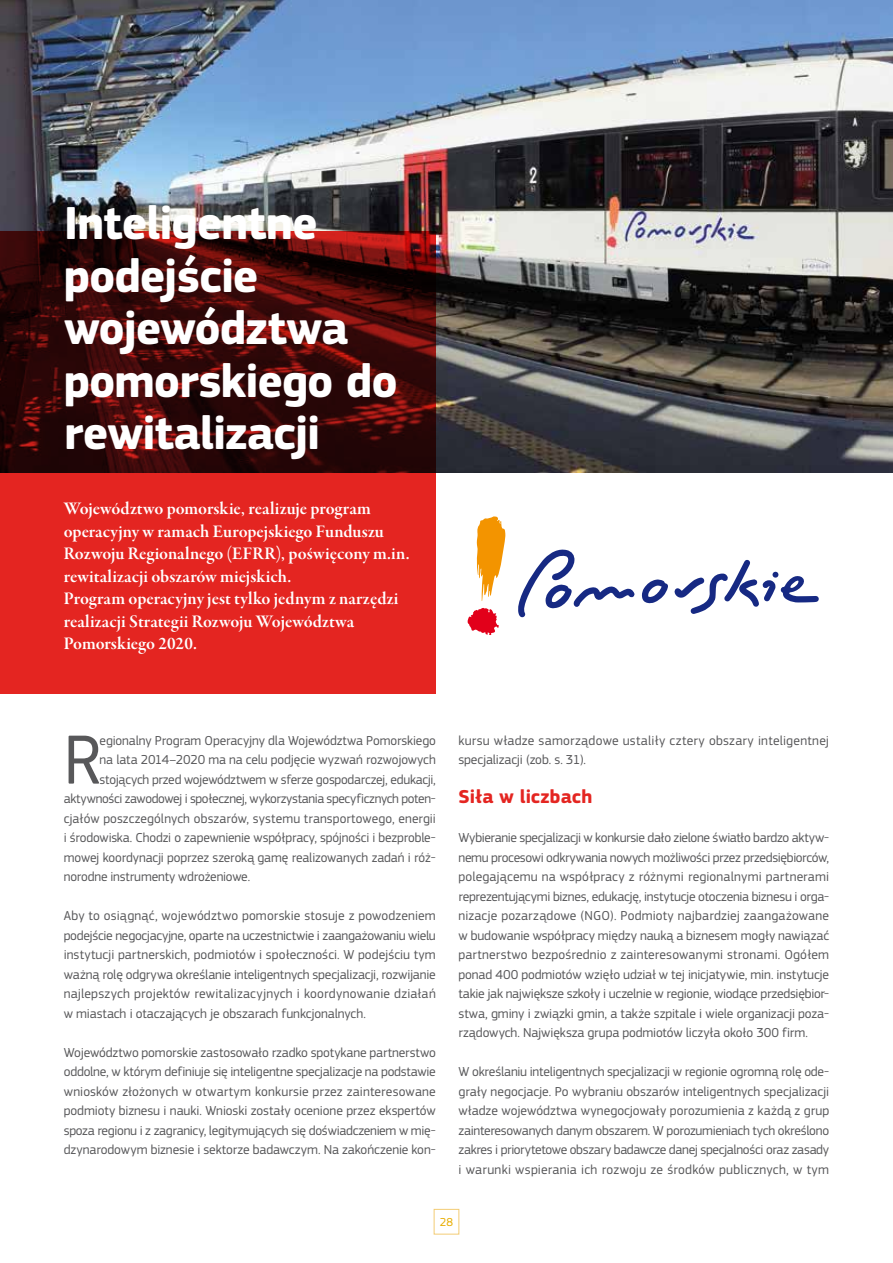
<style>
.page{position:relative;width:893px;height:1263px;background:#fff}
.page>*{position:absolute;margin:0;border:0;box-sizing:border-box;transform-origin:0 0}
.t1{font:72.3px "EC Square Sans Pro";color:#58585a}
.t2{font:700 48px/52.5px "EC Square Sans Pro";letter-spacing:-.025em;color:#fff}
.t3{font:700 19.5px "EC Square Sans Pro";letter-spacing:.005em;color:#e42521}
.t4{font:18px/22.5px "Garamond Premr Pro Smbd Subh";color:#fff}
.t5{font:13.5px/19.5px "EC Square Sans Pro";letter-spacing:-.005em;color:#58585a;text-align:justify}
.t6{font:13.5px/19.5px "EC Square Sans Pro";letter-spacing:.02em;color:#58585a}
.t7{font:13.5px "EC Square Sans Pro";letter-spacing:-.025em;color:#58585a}
.t8{font:12px "EC Square Sans Pro";color:#e8ad00}
</style>
<div class="page">
<img style="left:0;top:0;width:893px;height:472px">
<svg style="left:0;top:232px;width:436px;height:462px;background:#8d1614"></svg>
<svg style="left:476px;top:516px;width:29px;height:85px"></svg>
<svg style="left:467px;top:608px;width:32px;height:27px"></svg>
<svg style="left:518px;top:549px;width:117px;height:69px"></svg>
<svg style="left:642px;top:579px;width:26px;height:24px"></svg>
<svg style="left:674px;top:559px;width:145px;height:55px"></svg>
<div style="left:434px;top:1209px;width:25px;height:25px;border:1px solid #f3cc75"></div>
<h2 class="t2" style="left:64px;top:199px;width:335px">Inteligentne podejście województwa pomorskiego do rewitalizacji</h2>
<p class="t4" style="left:64px;top:498px;width:348px">Województwo pomorskie, realizuje program operacyjny w ramach Europejskiego Funduszu Rozwoju Regionalnego (EFRR), poświęcony m.in. rewitalizacji obszarów miejskich.<br>Program operacyjny jest tylko jednym z narzędzi realizacji Strategii Rozwoju Województwa Pomorskiego 2020.</p>
<h1 class="t1" style="left:64px;top:718px;width:39px">R</h1>
<p class="t5" style="left:100px;top:730px;width:338px">egionalny Program Operacyjny dla Województwa Pomorskiego</p>
<p class="t5" style="left:100px;top:750px;width:338px">na lata 2014–2020 ma na celu podjęcie wyzwań rozwojowych</p>
<p class="t5" style="left:100px;top:769px;width:338px">stojących przed województwem w sferze gospodarczej, edukacji,</p>
<p class="t7" style="left:64px;top:791px;width:374px">aktywności zawodowej i społecznej, wykorzystania specyficznych poten-</p>
<p class="t5" style="left:64px;top:808px;width:374px">cjałów poszczególnych obszarów, systemu transportowego, energii</p>
<p class="t5" style="left:64px;top:828px;width:374px">i środowiska. Chodzi o zapewnienie współpracy, spójności i bezproble-</p>
<p class="t5" style="left:64px;top:847px;width:374px">mowej koordynacji poprzez szeroką gamę realizowanych zadań i róż-</p>
<p class="t5" style="left:64px;top:867px;width:188px">norodne instrumenty wdrożeniowe.</p>
<p class="t5" style="left:64px;top:906px;width:374px">Aby to osiągnąć, województwo pomorskie stosuje z powodzeniem podejście negocjacyjne, oparte na uczestnictwie i zaangażowaniu wielu instytucji partnerskich, podmiotów i społeczności. W podejściu tym ważną rolę odgrywa określanie inteligentnych specjalizacji, rozwijanie najlepszych projektów rewitalizacyjnych i koordynowanie działań w miastach i otaczających je obszarach funkcjonalnych.</p>
<p class="t5" style="left:64px;top:1042px;width:374px">Województwo pomorskie zastosowało rzadko spotykane partnerstwo oddolne, w którym definiuje się inteligentne specjalizacje na podstawie wniosków złożonych w otwartym konkursie przez zainteresowane podmioty biznesu i nauki. Wnioski zostały ocenione przez ekspertów spoza regionu i z zagranicy, legitymujących się doświadczeniem w mię&shy;dzynarodowym biznesie i sektorze badawczym. Na zakończenie kon-</p>
<p class="t6" style="left:458px;top:730px;width:372px">kursu władze samorządowe ustaliły cztery obszary inteligentnej specjalizacji (zob. s. 31).</p>
<h3 class="t3" style="left:458px;top:785px;width:135px">Siła w liczbach</h3>
<p class="t5" style="left:458px;top:828px;width:372px">Wybieranie specjalizacji w konkursie dało zielone światło bardzo aktyw&shy;nemu procesowi odkrywania nowych możliwości przez przedsiębiorców, polegającemu na współpracy z różnymi regionalnymi partnerami reprezentującymi biznes, edukację, instytucje otoczenia biznesu i orga&shy;nizacje pozarządowe (NGO). Podmioty najbardziej zaangażowane w budowanie współpracy między nauką a biznesem mogły nawiązać partnerstwo bezpośrednio z zainteresowanymi stronami. Ogółem ponad 400 podmiotów wzięło udział w tej inicjatywie, min. instytucje takie jak największe szkoły i uczelnie w regionie, wiodące przedsiębior&shy;stwa, gminy i związki gmin, a także szpitale i wiele organizacji poza&shy;rządowych. Największa grupa podmiotów liczyła około 300 firm.</p>
<p class="t5" style="left:458px;top:1062px;width:372px">W określaniu inteligentnych specjalizacji w regionie ogromną rolę ode&shy;grały negocjacje. Po wybraniu obszarów inteligentnych specjalizacji władze województwa wynegocjowały porozumienia z każdą z grup zainteresowanych danym obszarem. W porozumieniach tych określono zakres i priorytetowe obszary badawcze danej specjalności oraz zasady i warunki wspierania ich rozwoju ze środków publicznych, w tym</p>
<p class="t8" style="left:440px;top:1215px;width:15px">28</p>
</div>
